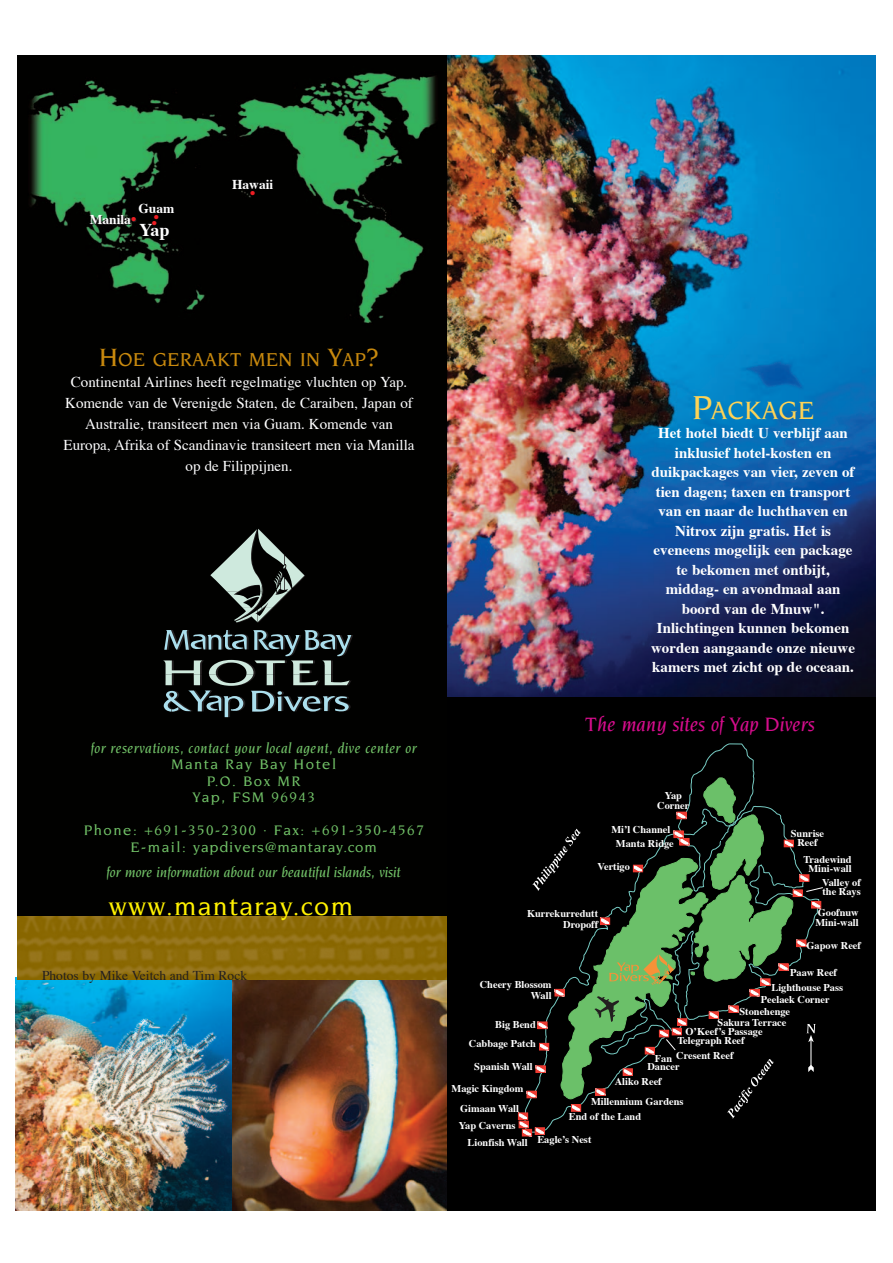
<style>
.page{position:relative;width:893px;height:1263px;background:#fff}
.page>*{position:absolute;margin:0;border:0;box-sizing:border-box;transform-origin:0 0}
.t1{font:500 27px "Novarese";letter-spacing:.05em;color:#fff101}
.t2{font:500 27px "Novarese";color:#fed356}
.t3{font:italic 500 21px "Novarese";color:#d50d8c}
.t4{font:500 20.25px "Novarese";color:#c8890e}
.t5{font:700 18px "Times";color:#fff}
.t6{font:700 15px/19.5px "Times";color:#fff;text-align:center}
.t7{font:15px/21px "Times";color:#fff;text-align:center}
.t8{font:500 15px/16.5px "Novarese";letter-spacing:.1em;color:#71c167;text-align:center}
.t9{font:italic 500 15px "Novarese";letter-spacing:.01em;color:#71c167}
.t10{font:15px "Times";color:#ee1e24}
.t11{font:13.5px "Times";color:#231f20}
.t12{font:700 13.5px "Times";color:#fff}
.t13{font:700 10.35px/10.4px "Times";color:#fff;text-align:center}
.s1{font-weight:400;font-size:15px;color:#ee1e24}
.s2{font-size:27px}
.s3{font-size:36px}
</style>
<div class="page">
<img style="left:17px;top:55px;width:430px;height:861px">
<svg style="left:210px;top:529px;width:95px;height:94px;background:#414945"></svg>
<svg style="left:163px;top:630px;width:190px;height:87px;background:#2f393a"></svg>
<img style="left:231px;top:980px;width:216px;height:230px">
<img style="left:16px;top:977px;width:215px;height:233px">
<img style="left:17px;top:916px;width:430px;height:64px">
<img style="left:447px;top:55px;width:429px;height:642px">
<div style="left:447px;top:697px;width:429px;height:513px;background:#000"></div>
<svg style="left:518px;top:777px;width:305px;height:359px"></svg>
<h3 class="t12" style="left:138px;top:203px;width:37px">Guam</h3>
<h3 class="t10" style="left:152px;top:214px;width:9px">••</h3>
<h3 class="t5" style="left:139px;top:222px;width:32px">Yap</h3>
<h3 class="t12" style="left:90px;top:214px;width:48px">Manila<span class="s1">•</span></h3>
<h3 class="t12" style="left:232px;top:179px;width:43px">Hawaii</h3>
<h3 class="t10" style="left:250px;top:186px;width:7px">•</h3>
<h3 class="t4" style="left:99px;top:351px;width:282px"><span class="s2">H</span>OE GERAAKT MEN IN <span class="s2">Y</span>AP<span class="s2">?</span></h3>
<p class="t7" style="left:64px;top:372px;width:352px">Continental Airlines heeft regelmatige vluchten op Yap.<br>Komende van de Verenigde Staten, de Caraiben, Japan of Australie, transiteert men via Guam. Komende van Europa, Afrika of Scandinavie transiteert men via Manilla op de Filippijnen.</p>
<h3 class="t9" style="left:91px;top:742px;width:327px">for reservations, contact your local agent, dive center or</h3>
<h3 class="t8" style="left:171px;top:757px;width:167px">Manta Ray Bay Hotel<br>P.O. Box MR<br>Yap, FSM 96943</h3>
<h3 class="t8" style="left:84px;top:823px;width:341px">Phone: +691-350-2300 · Fax: +691-350-4567<br>E-mail: yapdivers@mantaray.com</h3>
<h3 class="t9" style="left:107px;top:866px;width:296px">for more information about our beautiful islands, visit</h3>
<h1 class="t1" style="left:109px;top:896px;width:246px">www.mantaray.com</h1>
<h3 class="t11" style="left:42px;top:969px;width:207px">Photos by Mike Veitch and Tim Rock</h3>
<h1 class="t2" style="left:692px;top:399px;width:124px"><span class="s3">P</span>ACKAGE</h1>
<p class="t6" style="left:651px;top:425px;width:206px">Het hotel biedt U verblijf aan inklusief hotel-kosten en duikpackages van vier, zeven of tien dagen; taxen en transport van en naar de luchthaven en<br>Nitrox zijn gratis. Het is eveneens mogelijk een package te bekomen met ontbijt, middag- en avondmaal aan boord van de Mnuw".<br>Inlichtingen kunnen bekomen worden aangaande onze nieuwe kamers met zicht op de oceaan.</p>
<h2 class="t3" style="left:585px;top:716px;width:231px">The many sites of Yap Divers</h2>
<p class="t13" style="left:657px;top:791px;width:34px">Yap<br>Corner</p>
<p class="t13" style="left:616px;top:839px;width:59px">Manta Ridge</p>
<p class="t13" style="left:598px;top:863px;width:34px">Vertigo</p>
<p class="t13" style="left:527px;top:909px;width:73px;text-align:right">Kurrekurredutt<br>Dropoff</p>
<p class="t13" style="left:611px;top:825px;width:61px">Mi’l Channel</p>
<p class="t13" style="left:480px;top:980px;width:73px;text-align:right">Cheery Blossom<br>Wall</p>
<p class="t13" style="left:791px;top:829px;width:35px;line-height:9.3px">Sunrise<br>Reef</p>
<p class="t13" style="left:803px;top:855px;width:50px;line-height:9.3px">Tradewind<br>Mini-wall</p>
<p class="t13" style="left:822px;top:879px;width:40px;line-height:9.3px;text-align:left">Valley of the Rays</p>
<p class="t13" style="left:815px;top:908px;width:45px;text-align:left">Goofnuw<br>Mini-wall</p>
<p class="t13" style="left:806px;top:941px;width:56px">Gapow Reef</p>
<p class="t13" style="left:790px;top:968px;width:48px">Paaw Reef</p>
<p class="t13" style="left:771px;top:983px;width:73px">Lighthouse Pass</p>
<p class="t13" style="left:761px;top:995px;width:70px">Peelaek Corner</p>
<p class="t13" style="left:739px;top:1008px;width:52px">Stonehenge</p>
<p class="t13" style="left:718px;top:1018px;width:70px">Sakura Terrace</p>
<p class="t13" style="left:495px;top:1020px;width:42px">Big Bend</p>
<p class="t13" style="left:677px;top:1028px;width:87px;line-height:9px;text-align:left;text-indent:8px">O’Keef’s Passage<br>Telegraph Reef</p>
<p class="t13" style="left:469px;top:1039px;width:69px">Cabbage Patch</p>
<p class="t13" style="left:452px;top:1057px;width:83px;line-height:21.8px;text-align:left;text-indent:23px">Spanish Wall<br>Magic Kingdom</p>
<p class="t13" style="left:460px;top:1104px;width:60px">Gimaan Wall</p>
<p class="t13" style="left:459px;top:1121px;width:58px">Yap Caverns</p>
<p class="t13" style="left:468px;top:1138px;width:125px">Lionfish Wall Eagle’s Nest</p>
<p class="t13" style="left:676px;top:1051px;width:59px">Cresent Reef</p>
<p class="t13" style="left:647px;top:1056px;width:34px;line-height:7.5px">Fan<br>Dancer</p>
<p class="t13" style="left:615px;top:1077px;width:48px">Aliko Reef</p>
<p class="t13" style="left:591px;top:1097px;width:94px">Millennium Gardens</p>
<p class="t13" style="left:569px;top:1113px;width:74px">End of the Land</p>
</div>
